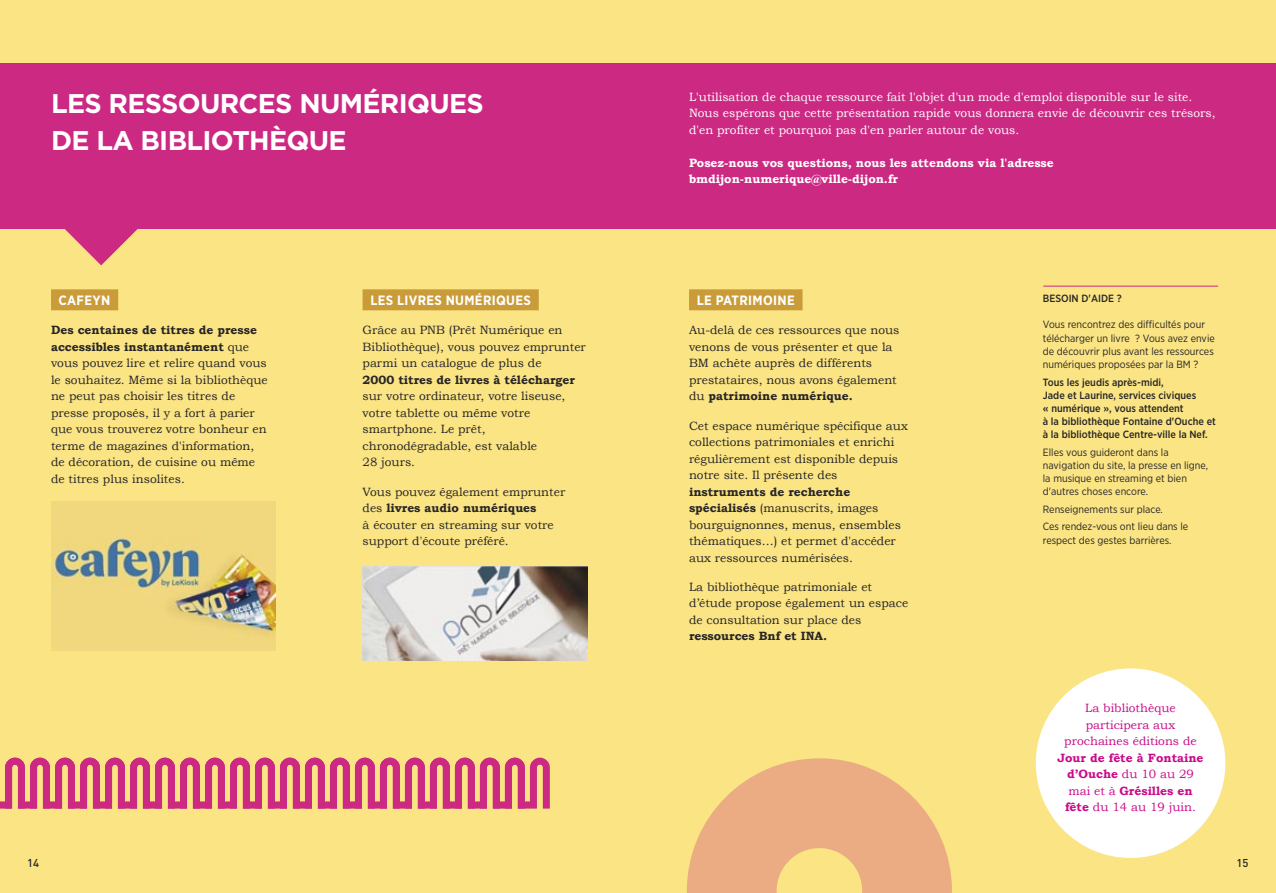
<style>
.page{position:relative;width:1276px;height:893px;background:#fae484}
.page>*{position:absolute;margin:0;border:0;box-sizing:border-box;transform-origin:0 0}
.t1{font:700 27px/36.6px "Gotham";letter-spacing:-.025em;color:#fff}
.t2{font:700 13.5px "Gotham Narrow";letter-spacing:.025em;color:#fff}
.t3{font:12px/16.5px "Bookman Old Style";color:#272526}
.t4{font:12px/16.5px "Bookman Old Style";color:#fff}
.t5{font:700 12px/16.5px "Bookman Old Style";color:#fff}
.t6{font:700 12px/16.5px "Bookman Old Style";color:#ca0b89;text-align:center}
.t7{font:700 12px "Bookman Old Style";color:#272526}
.t8{font:12px/16.5px "Bookman Old Style";color:#ca0b89;text-align:center}
.t9{font:500 11.25px "DIN Pro";color:#272526}
.t10{font:10.5px/13.2px "Gotham Narrow";color:#272526}
.t11{font:500 10.5px/13.2px "Gotham Narrow";color:#272526}
.s1{color:#c99c39}
.s2{font-weight:700}
.s3{font-weight:400}
</style>
<div class="page">
<div style="left:51px;top:289px;width:67px;height:21px;background:#c99c39"></div>
<div style="left:362px;top:289px;width:177px;height:21px;background:#c99c39"></div>
<div style="left:689px;top:289px;width:113px;height:21px;background:#c99c39"></div>
<div style="left:0;top:64px;width:1276px;height:165px;background:#cc2983"></div>
<svg style="left:65px;top:229px;width:73px;height:36px"></svg>
<hr style="left:1043px;top:286px;width:175px;height:1px;background:#cc2983">
<div style="left:1035px;top:668px;width:190px;height:190px;background:#fff;border-radius:50%"></div>
<img style="left:51px;top:501px;width:225px;height:150px">
<img style="left:362px;top:566px;width:225px;height:95px">
<svg style="left:0;top:758px;width:550px;height:51px"></svg>
<svg style="left:687px;top:758px;width:265px;height:135px"></svg>
<h1 class="t1" style="left:51px;top:88px;width:434px">LES RESSOURCES NUMÉRIQUES<br>DE LA BIBLIOTHÈQUE</h1>
<p class="t2" style="left:51px;top:292px;width:69px"><span class="s1">..</span>CAFEYN<span class="s1">..</span></p>
<p class="t3" style="left:51px;top:322px;width:218px"><span class="s2">Des centaines de titres de presse accessibles instantanément</span> que vous pouvez lire et relire quand vous le souhaitez. Même si la bibliothèque ne peut pas choisir les titres de presse proposés, il y a fort à parier que vous trouverez votre bonheur en terme de magazines d'information, de décoration, de cuisine ou même de titres plus insolites.</p>
<p class="t2" style="left:362px;top:292px;width:178px"><span class="s1">..</span>LES LIVRES NUMÉRIQUES<span class="s1">..</span></p>
<p class="t3" style="left:362px;top:322px;width:225px">Grâce au PNB (Prêt Numérique en<br>Bibliothèque), vous pouvez emprunter parmi un catalogue de plus de</p>
<p class="t7" style="left:362px;top:373px;width:214px">2000 titres de livres à télécharger</p>
<p class="t3" style="left:362px;top:388px;width:204px">sur votre ordinateur, votre liseuse, votre tablette ou même votre smartphone. Le prêt, chronodégradable, est valable<br>28 jours.</p>
<p class="t3" style="left:362px;top:483px;width:204px">Vous pouvez également emprunter des <span class="s2">livres audio numériques<br></span>à écouter en streaming sur votre support d'écoute préféré.</p>
<p class="t4" style="left:689px;top:88px;width:528px">L'utilisation de chaque ressource fait l'objet d'un mode d'emploi disponible sur le site.<br>Nous espérons que cette présentation rapide vous donnera envie de découvrir ces trésors, d'en profiter et pourquoi pas d'en parler autour de vous.</p>
<p class="t5" style="left:689px;top:154px;width:366px">Posez-nous vos questions, nous les attendons via l'adresse bmdijon-numerique@ville-dijon.fr</p>
<p class="t2" style="left:689px;top:292px;width:115px"><span class="s1">..</span>LE PATRIMOINE<span class="s1">..</span></p>
<p class="t3" style="left:689px;top:322px;width:212px">Au-delà de ces ressources que nous venons de vous présenter et que la<br>BM achète auprès de différents prestataires, nous avons également du <span class="s2">patrimoine numérique.</span></p>
<p class="t3" style="left:689px;top:417px;width:220px">Cet espace numérique spécifique aux collections patrimoniales et enrichi régulièrement est disponible depuis notre site. Il présente des</p>
<p class="t3" style="left:689px;top:483px;width:213px"><span class="s2">instruments de recherche spécialisés</span> (manuscrits, images bourguignonnes, menus, ensembles thématiques…) et permet d'accéder aux ressources numérisées.</p>
<p class="t3" style="left:689px;top:578px;width:221px">La bibliothèque patrimoniale et d’étude propose également un espace de consultation sur place des</p>
<p class="t7" style="left:689px;top:629px;width:140px">ressources Bnf et INA.</p>
<p class="t11" style="left:1043px;top:292px;width:80px">BESOIN D'AIDE ?</p>
<p class="t10" style="left:1043px;top:319px;width:173px">Vous rencontrez des difficultés pour télécharger un livre ? Vous avez envie de découvrir plus avant les ressources numériques proposées par la BM ?</p>
<p class="t11" style="left:1043px;top:376px;width:174px">Tous les jeudis après-midi,<br>Jade et Laurine, services civiques<br>« numérique », vous attendent<br>à la bibliothèque Fontaine d'Ouche et à la bibliothèque Centre-ville la Nef.</p>
<p class="t10" style="left:1043px;top:446px;width:167px">Elles vous guideront dans la navigation du site, la presse en ligne, la musique en streaming et bien d'autres choses encore.</p>
<p class="t10" style="left:1043px;top:501px;width:147px;line-height:17.4px">Renseignements sur place.<br>Ces rendez-vous ont lieu dans le</p>
<p class="t10" style="left:1043px;top:534px;width:130px">respect des gestes barrières.</p>
<p class="t8" style="left:1064px;top:699px;width:134px">La bibliothèque participera aux prochaines éditions de</p>
<p class="t6" style="left:1057px;top:749px;width:148px">Jour de fête à Fontaine d’Ouche <span class="s3">du 10 au 29 mai et à</span> Grésilles en fête <span class="s3">du 14 au 19 juin.</span></p>
<p class="t9" style="left:27px;top:856px;width:13px">14</p>
<p class="t9" style="left:1236px;top:856px;width:13px">15</p>
</div>
